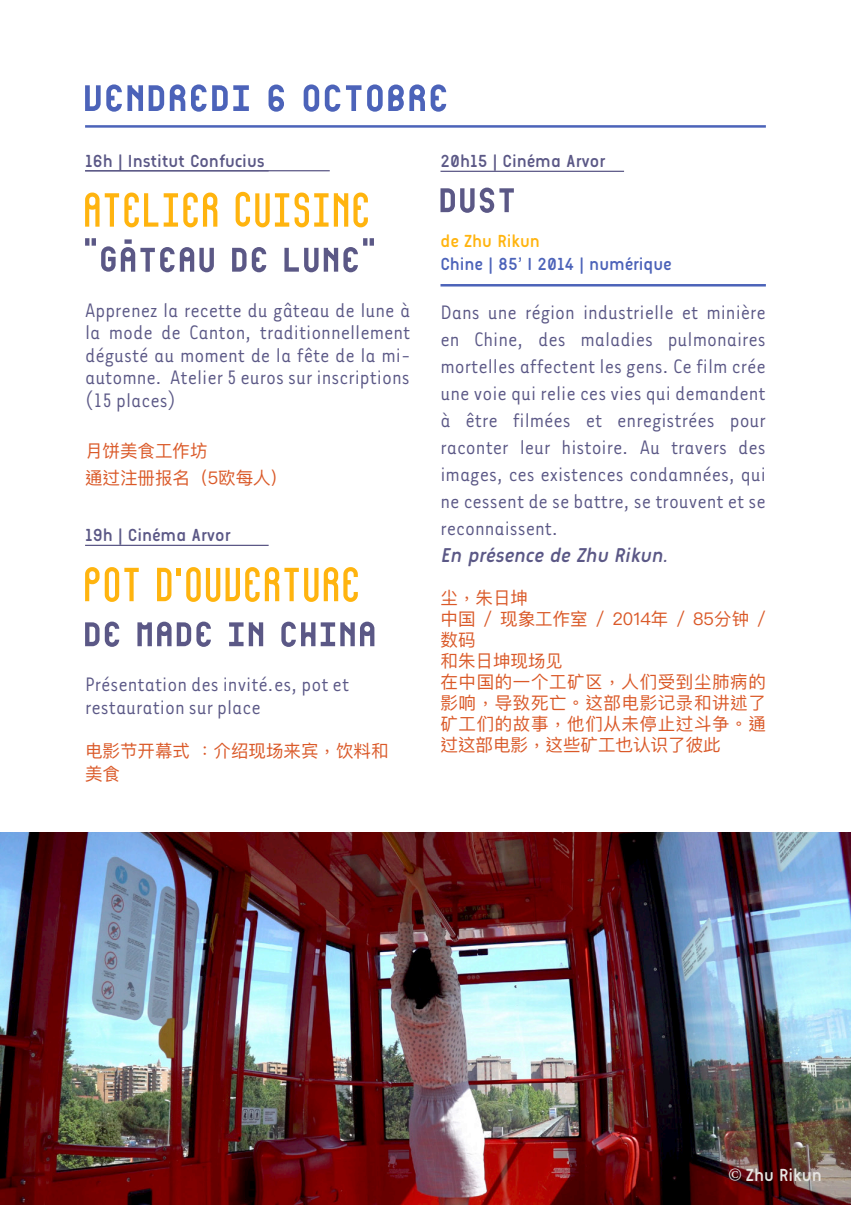
<style>
.page{position:relative;width:851px;height:1205px;background:#fff}
.page>*{position:absolute;margin:0;border:0;box-sizing:border-box;transform-origin:0 0}
.titre_structure{font:70px "brevedecomptoir 3";color:#4c63b9}
.Titre_film{font:65px "brevedecomptoir 3";color:#5b5886}
.type_d_event{font:65px "brevedecomptoir 3";color:#ffb40f}
.Titre_film-2{font:65px "brevedecomptoir 3";color:#ffb40f}
.type_d_event-2{font:65px "brevedecomptoir 3";color:#5b5886}
.lieu{font:22.5px/27px "Tarzana Narrow";color:#5b5886;text-align:justify}
.labeur{font:22.5px/22.5px "Tarzana Narrow";color:#5b5886;text-align:justify}
.Titre_film-3{font:22.5px/22.5px "Tarzana Narrow";color:#5b5886}
.lieu-2{font:italic 20px "Easyrounded";color:#5b5886}
.lieu-3{font:17.5px/21px "Ping Fang HK";color:#da5928}
.dates{font:17.5px "Easyrounded";color:#5b5886}
.infos_films{font:17.5px "Easyrounded";color:#4c63b9}
.labeur-2{font:17.5px "Ping Fang HK";color:#da5928}
.titre_film_chinois{font:17.5px "Easyrounded";color:#ffb40f}
.t1{font:17.5px "Easyrounded";color:#e8e6e3}
.s1{font-family:"Minion Pro";font-size:20px}
</style>
<div class="page">
<hr style="left:85px;top:170px;width:245px;height:1px;background:#5b5886">
<img style="left:0;top:833px;width:850px;height:372px">
<hr style="left:85px;top:545px;width:183px;height:1px;background:#5b5886">
<hr style="left:85px;top:125px;width:680px;height:3px;background:#4c63b9">
<hr style="left:440px;top:171px;width:184px;height:1px;background:#5b5886">
<hr style="left:440px;top:284px;width:325px;height:2px;background:#4c63b9">
<p class="titre_structure" style="left:85px;top:46px;width:368px">vendredi 6 octobre</p>
<p class="dates" style="left:85px;top:151px;width:181px">16h | Institut Confucius</p>
<p class="Titre_film-2" style="left:85px;top:166px;width:289px">ATELIER CUISINE</p>
<p class="Titre_film" style="left:85px;top:211px;width:295px">"gâteau de lune"</p>
<p class="labeur" style="left:85px;top:298px;width:327px">Apprenez la recette du gâteau de lune à la mode de Canton, traditionnellement dégusté au moment de la fête de la mi&shy;automne. Atelier 5 euros sur inscriptions</p>
<p class="labeur" style="left:85px;top:388px;width:92px">(15 places)</p>
<p class="labeur-2" style="left:85px;top:440px;width:124px">月饼美食工作坊</p>
<p class="labeur-2" style="left:85px;top:467px;width:193px">通过注册报名（5欧每人)</p>
<p class="dates" style="left:85px;top:525px;width:147px">19h | Cinéma Arvor</p>
<p class="type_d_event" style="left:85px;top:541px;width:279px">POT D'OUVERTURE</p>
<p class="Titre_film" style="left:85px;top:586px;width:296px">de made in china</p>
<p class="Titre_film-3" style="left:85px;top:672px;width:265px">Présentation des invité.es, pot et restauration sur place</p>
<p class="lieu-3" style="left:85px;top:739px;width:305px;line-height:22.5px">电影节开幕式 ：介绍现场来宾，饮料和美食</p>
<p class="dates" style="left:440px;top:151px;width:166px">20h15 | Cinéma Arvor</p>
<p class="type_d_event-2" style="left:440px;top:152px;width:80px">dust</p>
<p class="titre_film_chinois" style="left:440px;top:231px;width:101px">de Zhu Rikun</p>
<p class="infos_films" style="left:440px;top:254px;width:233px">Chine | 85' I 2014 | numérique</p>
<p class="lieu" style="left:440px;top:298px;width:327px">Dans une région industrielle et minière en Chine, des maladies pulmonaires mortelles affectent les gens. Ce film crée une voie qui relie ces vies qui demandent à être filmées et enregistrées pour raconter leur histoire. Au travers des images, ces existences condamnées, qui ne cessent de se battre, se trouvent et se reconnaissent.</p>
<p class="lieu-2" style="left:440px;top:544px;width:232px">En présence de Zhu Rikun.</p>
<p class="lieu-3" style="left:440px;top:587px;width:89px">尘，朱日坤</p>
<p class="lieu-3" style="left:440px;top:608px;width:327px">中国 / 现象工作室 / 2014年 / 85分钟 /数码</p>
<p class="lieu-3" style="left:440px;top:650px;width:124px">和朱日坤现场见</p>
<p class="lieu-3" style="left:440px;top:671px;width:327px;text-align:justify">在中国的一个工矿区，人们受到尘肺病的影响，导致死亡。这部电影记录和讲述了矿工们的故事，他们从未停止过斗争。通过这部电影，这些矿工也认识了彼此</p>
<p class="t1" style="left:728px;top:1165px;width:95px"><span class="s1">©</span> Zhu Rikun</p>
</div>
